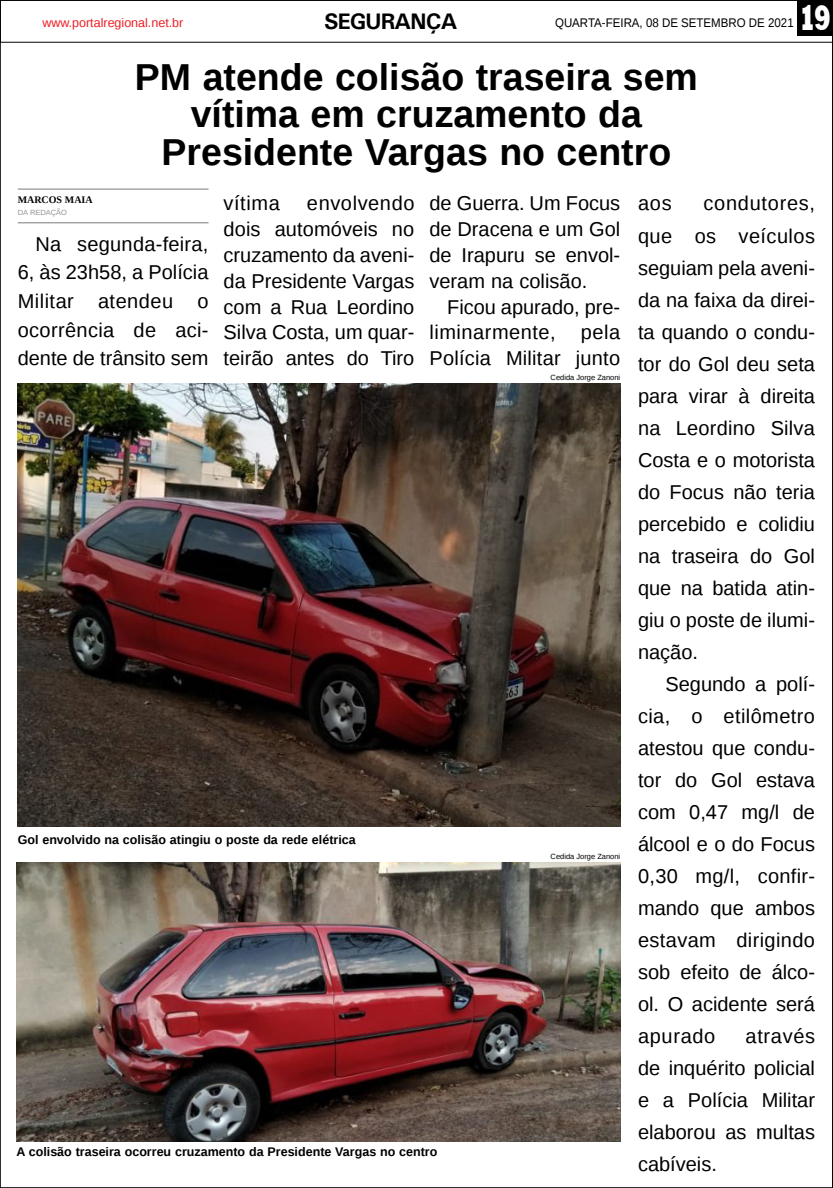
<style>
.page{position:relative;width:833px;height:1188px;background:#fff}
.page>*{position:absolute;margin:0;border:0;box-sizing:border-box;transform-origin:0 0}
.TÍTULO{font:700 37.5px "Liberation Sans";color:#000}
.t1{font:800 36.12px "Rockwell";color:#fff;scale:.7 1}
.TITULO_PG{font:700 22.5px "Univers";letter-spacing:-.04em;color:#000}
.MATÉRIA{font:20px/32px "Liberation Sans";color:#000;text-align:justify}
.LEGENDA{font:700 12.5px "Liberation Sans";color:#000}
.DATA_PG{font:12.5px "Liberation Sans";color:#000;scale:.92 1}
.DATA_PG-2{font:12.5px "Liberation Sans";color:#ed1d24}
.CRÉDITO_NOME{font:700 10px "Liberation Serif";color:#000}
.CRÉDITO_FOTO{font:7.5px "Liberation Sans";color:#000}
.CRÉDITO_MATÉRIA{font:7.5px "Liberation Sans";color:#939598}
</style>
<div class="page">
<div style="left:797px;top:0;width:36px;height:35px;background:#000"></div>
<hr style="left:18px;top:188px;width:191px;height:2px;background:#939598">
<hr style="left:18px;top:222px;width:191px;height:1px;background:#939598">
<img style="left:18px;top:383px;width:602px;height:443px">
<img style="left:16px;top:862px;width:604px;height:278px">
<div style="left:0;top:0;width:833px;height:43px;border:1px solid #000"></div>
<p class="DATA_PG-2" style="left:42px;top:15px;width:143px">www.portalregional.net.br</p>
<p class="TITULO_PG" style="left:324px;top:7px;width:135px">SEGURANÇA</p>
<p class="DATA_PG" style="left:555px;top:15px;width:261px">QUARTA-FEIRA, 08 DE SETEMBRO DE 2021</p>
<p class="t1" style="left:799px;top:-3px;width:48px">19</p>
<p class="TÍTULO" style="left:135px;top:51px;width:564px">PM atende colisão traseira sem</p>
<p class="TÍTULO" style="left:191px;top:89px;width:453px">vítima em cruzamento da</p>
<p class="TÍTULO" style="left:161px;top:126px;width:511px">Presidente Vargas no centro</p>
<p class="CRÉDITO_NOME" style="left:18px;top:192px;width:76px">MARCOS MAIA</p>
<p class="CRÉDITO_MATÉRIA" style="left:18px;top:208px;width:51px">DA REDAÇÃO</p>
<p class="MATÉRIA" style="left:18px;top:230px;width:192px;line-height:28.6px;text-indent:18px">Na segunda-feira, 6, às 23h58, a Polícia Militar atendeu o ocorrência de aci&shy;dente de trânsito sem</p>
<p class="MATÉRIA" style="left:224px;top:188px;width:58px">vítima</p>
<p class="MATÉRIA" style="left:224px;top:191px;width:192px;line-height:25.8px;text-indent:83px">envolvendo dois automóveis no cruzamento da aveni&shy;da Presidente Vargas com a Rua Leordino Silva Costa, um quar&shy;teirão antes do Tiro</p>
<p class="MATÉRIA" style="left:429px;top:191px;width:192px;line-height:25.8px">de Guerra. Um Focus de Dracena e um Gol de Irapuru se envol&shy;veram na colisão.</p>
<p class="MATÉRIA" style="left:429px;top:294px;width:192px;line-height:25.8px;text-indent:18px">Ficou apurado, pre&shy;liminarmente,</p>
<p class="MATÉRIA" style="left:429px;top:320px;width:192px;line-height:25.8px;text-align:right">pela<br>Polícia Militar junto</p>
<p class="CRÉDITO_FOTO" style="left:550px;top:373px;width:71px">Cedida Jorge Zanoni</p>
<p class="LEGENDA" style="left:18px;top:831px;width:339px">Gol envolvido na colisão atingiu o poste da rede elétrica</p>
<p class="CRÉDITO_FOTO" style="left:550px;top:851px;width:71px">Cedida Jorge Zanoni</p>
<p class="LEGENDA" style="left:16px;top:1142px;width:422px">A colisão traseira ocorreu cruzamento da Presidente Vargas no centro</p>
<p class="MATÉRIA" style="left:638px;top:188px;width:179px;text-indent:66px">condutores, que os veículos seguiam pela aveni&shy;da na faixa da direi&shy;ta quando o condu&shy;tor do Gol deu seta para virar à direita na Leordino Silva Costa e o motorista do Focus não teria percebido e colidiu na traseira do Gol que na batida atin&shy;giu o poste de ilumi&shy;nação.</p>
<p class="MATÉRIA" style="left:638px;top:668px;width:179px;text-indent:27px">Segundo a polí&shy;cia, o etilômetro atestou que condu&shy;tor do Gol estava com 0,47 mg/l de álcool e o do Focus 0,30 mg/l, confir&shy;mando que ambos estavam dirigindo sob efeito de álco&shy;ol. O acidente será apurado</p>
<p class="MATÉRIA" style="left:638px;top:188px;width:35px">aos</p>
<p class="MATÉRIA" style="left:638px;top:1020px;width:179px;text-indent:108px">através de inquérito policial e a Polícia Militar elaborou as multas cabíveis.</p>
</div>
